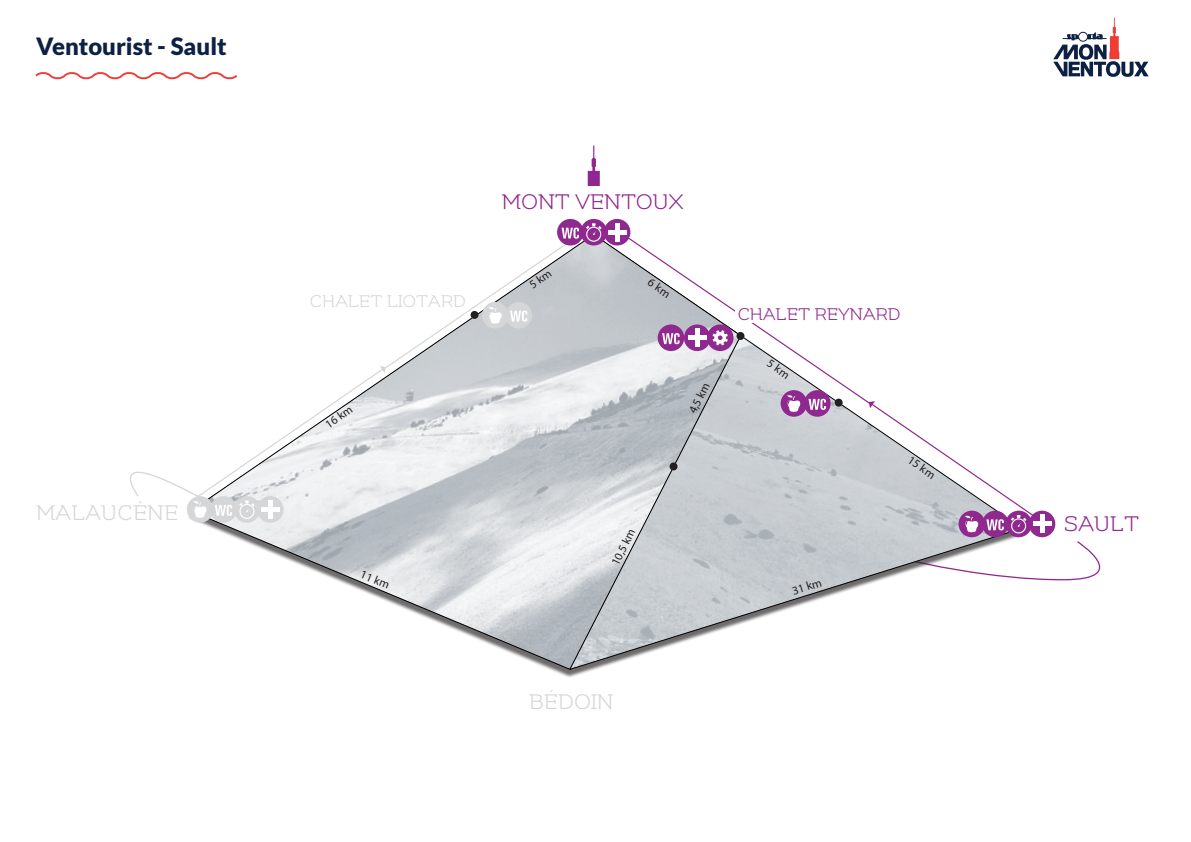
<style>
.page{position:relative;width:1191px;height:842px;background:#fff}
.page>*{position:absolute;margin:0;border:0;box-sizing:border-box;transform-origin:0 0}
.t1{font:24.1px "Flamenco";color:#90268f}
.t2{font:24.1px "Flamenco";color:#d5d6d8}
.t3{font:900 23.8px "Lato";color:#0c2143}
.t4{font:19.3px "Flamenco";color:#90268f}
.t5{font:19.3px "Flamenco";color:#d5d6d8}
.t6{font:11.8px "Myriad Pro";color:#231f20}
</style>
<div class="page">
<svg style="left:587px;top:145px;width:13px;height:41px"></svg>
<svg style="left:1025px;top:541px;width:76px;height:40px"></svg>
<svg style="left:741px;top:323px;width:282px;height:301px"></svg>
<svg style="left:221px;top:233px;width:520px;height:437px"></svg>
<div style="left:736px;top:332px;width:8px;height:8px;background:#231f20;border-radius:50%"></div>
<div style="left:669px;top:462px;width:8px;height:8px;background:#231f20;border-radius:50%"></div>
<div style="left:834px;top:399px;width:8px;height:8px;background:#231f20;border-radius:50%"></div>
<div style="left:958px;top:511px;width:27px;height:26px;background:#8f298f;border-radius:50%"></div>
<div style="left:982px;top:511px;width:26px;height:26px;background:#8f298f;border-radius:50%"></div>
<svg style="left:1005px;top:511px;width:27px;height:26px"></svg>
<div style="left:1028px;top:511px;width:27px;height:26px;background:#8f298f;border-radius:50%"></div>
<hr style="left:1033px;top:522px;width:18px;height:4px;background:#fff">
<div style="left:1039px;top:515px;width:5px;height:18px;background:#fff"></div>
<div style="left:780px;top:390px;width:27px;height:27px;background:#8f298f;border-radius:50%"></div>
<svg style="left:787px;top:395px;width:14px;height:18px"></svg>
<div style="left:804px;top:390px;width:26px;height:27px;background:#8f298f;border-radius:50%"></div>
<svg style="left:808px;top:399px;width:18px;height:11px"></svg>
<div style="left:657px;top:324px;width:27px;height:27px;background:#8f298f;border-radius:50%"></div>
<svg style="left:662px;top:333px;width:17px;height:11px"></svg>
<div style="left:557px;top:219px;width:26px;height:26px;background:#8f298f;border-radius:50%"></div>
<div style="left:580px;top:219px;width:27px;height:26px;background:#8f298f;border-radius:50%"></div>
<div style="left:586px;top:227px;width:15px;height:15px;border:1px solid #fff;border-radius:50%"></div>
<svg style="left:586px;top:223px;width:15px;height:12px"></svg>
<div style="left:604px;top:219px;width:26px;height:26px;background:#8f298f;border-radius:50%"></div>
<hr style="left:608px;top:230px;width:18px;height:4px;background:#fff">
<hr style="left:615px;top:223px;width:4px;height:18px;background:#fff">
<svg style="left:868px;top:401px;width:167px;height:132px"></svg>
<div style="left:707px;top:324px;width:26px;height:27px;background:#8f298f;border-radius:50%"></div>
<svg style="left:712px;top:330px;width:16px;height:15px"></svg>
<div style="left:684px;top:324px;width:26px;height:27px;background:#8f298f;border-radius:50%"></div>
<div style="left:688px;top:335px;width:18px;height:5px;background:#fff"></div>
<hr style="left:695px;top:329px;width:4px;height:18px;background:#fff">
<svg style="left:1053px;top:17px;width:95px;height:60px"></svg>
<svg style="left:35px;top:72px;width:203px;height:8px"></svg>
<svg style="left:647px;top:278px;width:22px;height:20px"></svg>
<svg style="left:130px;top:228px;width:449px;height:304px"></svg>
<svg style="left:766px;top:359px;width:23px;height:20px"></svg>
<p class="t3" style="left:36px;top:32px;width:192px">Ventourist - Sault</p>
<p class="t2" style="left:36px;top:500px;width:144px">MALAUCÈNE</p>
<p class="t5" style="left:310px;top:292px;width:157px">CHALET LIOTARD</p>
<p class="t6" style="left:322px;top:419px;width:32px;rotate:-34deg">16 km</p>
<p class="t6" style="left:364px;top:567px;width:32px;rotate:22deg">11 km</p>
<p class="t1" style="left:502px;top:189px;width:183px">MONT VENTOUX</p>
<p class="t6" style="left:608px;top:561px;width:40px;rotate:-63deg">10,5 km</p>
<p class="t6" style="left:685px;top:409px;width:34px;rotate:-63deg">4,5 km</p>
<p class="t4" style="left:737px;top:305px;width:165px">CHALET REYNARD</p>
<p class="t6" style="left:913px;top:453px;width:32px;rotate:34deg">15 km</p>
<p class="t6" style="left:790px;top:584px;width:32px;rotate:-17deg">31 km</p>
<p class="t2" style="left:529px;top:689px;width:86px">BÉDOIN</p>
<p class="t1" style="left:1064px;top:512px;width:76px">SAULT</p>
</div>
